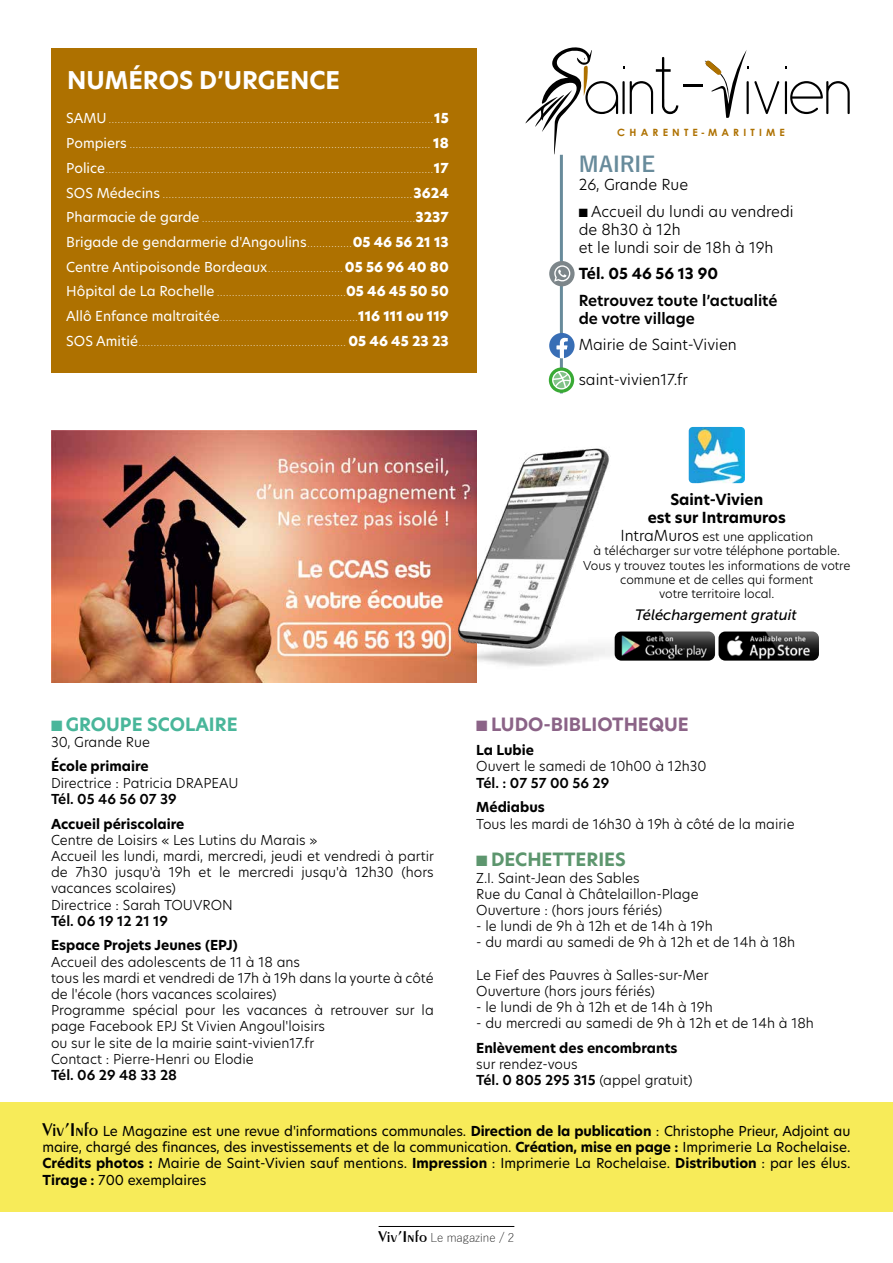
<style>
.page{position:relative;width:893px;height:1263px;background:#fff}
.page>*{position:absolute;margin:0;border:0;box-sizing:border-box;transform-origin:0 0}
.t1{font:700 24px "Hero New";color:#fff}
.t2{font:700 21px "Yu Gothic";color:#688b9b}
.t3{font:700 18px "Hero New";color:#8b6387}
.t4{font:700 18px "Hero New";color:#49b69a}
.t5{font:700 18px "Hero New";color:#5d966e}
.t6{font:300 15px/18px "Hero New";color:#000}
.t7{font:700 15px/18px "Hero New";color:#000;text-align:center}
.t8{font:600 15px/18px "Hero New";color:#000}
.t9{font:italic 15px "Museo Sans 500";color:#000}
.t10{font:100 13.5px/24.8px "Hero New";color:#fff;text-align:justify}
.t11{font:300 13.5px/16.2px "Hero New";color:#000}
.t12{font:13.5px/16.2px "Hero New";color:#000;text-align:justify}
.t13{font:700 13.5px "Hero New";color:#000}
.t14{font:600 13.5px "Hero New";color:#000}
.t15{font:300 12px/14.4px "Hero New";color:#000;text-align:center}
.t16{font:300 12px "Yu Gothic";color:#000}
.t17{font:700 10.05px "Century Gothic";letter-spacing:.41em;color:#ae7100}
.s1{font-weight:400}
.s2{font-weight:800}
.s3{font-size:15px}
.s4{font-weight:600}
.s5{font-family:"Exotic 350 BT";font-weight:600;font-size:19.5px}
.s6{font-weight:700}
.s7{font-family:"Exotic 350 BT";font-weight:600;font-size:16.5px}
</style>
<div class="page">
<hr style="left:379px;top:1226px;width:135px;height:1px;background:#000">
<div style="left:51px;top:48px;width:425px;height:324px;background:#ae7100"></div>
<hr style="left:892px;top:953px;width:1px;height:259px;background:#c3686e">
<div style="left:0;top:1103px;width:893px;height:109px;background:#f7eb59"></div>
<hr style="left:560px;top:155px;width:3px;height:238px;background:#688b9b">
<svg style="left:549px;top:333px;width:26px;height:25px"></svg>
<svg style="left:549px;top:367px;width:25px;height:26px"></svg>
<svg style="left:552px;top:371px;width:19px;height:18px"></svg>
<div style="left:549px;top:261px;width:26px;height:25px;background:#7d868a;border-radius:50%"></div>
<svg style="left:554px;top:265px;width:16px;height:17px"></svg>
<img style="left:51px;top:430px;width:383px;height:253px">
<hr style="left:785px;top:81px;width:2px;height:33px;background:#000">
<svg style="left:790px;top:81px;width:60px;height:33px"></svg>
<hr style="left:683px;top:84px;width:20px;height:3px;background:#000">
<svg style="left:705px;top:50px;width:74px;height:68px"></svg>
<svg style="left:525px;top:47px;width:153px;height:108px"></svg>
<img style="left:434px;top:430px;width:181px;height:253px">
<img style="left:689px;top:427px;width:56px;height:56px">
<img style="left:615px;top:631px;width:100px;height:30px">
<img style="left:718px;top:631px;width:101px;height:30px">
<h1 class="t1" style="left:67px;top:64px;width:274px">NUMÉROS D’URGENCE</h1>
<p class="t10" style="left:66px;top:106px;width:384px"><span class="s1">SAMU</span>............................................................................................................<span class="s2">15<br></span><span class="s1">Pompiers</span> .................................................................................................... <span class="s2">18<br></span><span class="s1">Police</span>.............................................................................................................<span class="s2">17<br></span><span class="s1">SOS Médecins</span> ...................................................................................<span class="s2">3624<br></span><span class="s1">Pharmacie de garde</span> .......................................................................<span class="s2">3237<br></span><span class="s1">Brigade de gendarmerie d'Angoulins</span>...............<span class="s2">05 46 56 21 13<br></span><span class="s1">Centre Antipoisonde Bordeaux</span>.........................<span class="s2">05 56 96 40 80<br></span><span class="s1">Hôpital de La Rochelle</span> ...........................................<span class="s2">05 46 45 50 50<br></span><span class="s1">Allô Enfance maltraitée</span>..............................................<span class="s2">116 111 ou 119<br></span><span class="s1">SOS Amitié</span>..................................................................... <span class="s2">05 46 45 23 23</span></p>
<p class="t17" style="left:617px;top:125px;width:169px">CHARENTE - MARITIME</p>
<h2 class="t2" style="left:579px;top:153px;width:78px">MAIRIE</h2>
<p class="t6" style="left:579px;top:176px;width:111px">26, Grande Rue</p>
<p class="t6" style="left:579px;top:202px;width:216px">■ Accueil du lundi au vendredi de 8h30 à 12h<br>et le lundi soir de 18h à 19h</p>
<p class="t7" style="left:579px;top:265px;width:141px">Tél. 05 46 56 13 90</p>
<p class="t8" style="left:579px;top:291px;width:200px">Retrouvez toute l’actualité de votre village</p>
<p class="t6" style="left:579px;top:336px;width:159px">Mairie de Saint-Vivien</p>
<p class="t6" style="left:579px;top:371px;width:111px">saint-vivien17.fr</p>
<h3 class="t4" style="left:51px;top:712px;width:188px">■ GROUPE SCOLAIRE</h3>
<p class="t11" style="left:51px;top:733px;width:100px">30, Grande Rue</p>
<p class="t13" style="left:51px;top:757px;width:99px">École primaire</p>
<p class="t11" style="left:51px;top:774px;width:189px">Directrice : Patricia DRAPEAU</p>
<p class="t14" style="left:51px;top:790px;width:127px">Tél. 05 46 56 07 39</p>
<p class="t13" style="left:51px;top:814px;width:135px">Accueil périscolaire</p>
<p class="t11" style="left:51px;top:831px;width:384px">Centre de Loisirs « Les Lutins du Marais »<br>Accueil les lundi, mardi, mercredi, jeudi et vendredi à partir de 7h30 jusqu'à 19h et le mercredi jusqu'à 12h30 (hors vacances scolaires)<br>Directrice : Sarah TOUVRON</p>
<p class="t14" style="left:51px;top:911px;width:119px">Tél. 06 19 12 21 19</p>
<p class="t13" style="left:51px;top:936px;width:188px">Espace Projets Jeunes (EPJ)</p>
<p class="t11" style="left:51px;top:953px;width:384px">Accueil des adolescents de 11 à 18 ans<br>tous les mardi et vendredi de 17h à 19h dans la yourte à côté de l'école (hors vacances scolaires)<br>Programme spécial pour les vacances à retrouver sur la page Facebook EPJ St Vivien Angoul'loisirs<br>ou sur le site de la mairie saint-vivien17.fr<br>Contact : Pierre-Henri ou Elodie</p>
<p class="t14" style="left:51px;top:1066px;width:128px">Tél. 06 29 48 33 28</p>
<p class="t7" style="left:648px;top:490px;width:140px">Saint-Vivien<br>est sur Intramuros</p>
<p class="t15" style="left:583px;top:529px;width:269px"><span class="s3">IntraMuros</span> est une application<br>à télécharger sur votre téléphone portable.<br>Vous y trouvez toutes les informations de votre commune et de celles qui forment<br>votre territoire local.</p>
<p class="t9" style="left:635px;top:607px;width:163px">Téléchargement gratuit</p>
<h3 class="t3" style="left:476px;top:712px;width:214px">■ LUDO-BIBLIOTHEQUE</h3>
<p class="t13" style="left:476px;top:741px;width:59px">La Lubie</p>
<p class="t11" style="left:476px;top:758px;width:232px">Ouvert le samedi de 10h00 à 12h30</p>
<p class="t14" style="left:476px;top:773px;width:134px">Tél. : 07 57 00 56 29</p>
<p class="t13" style="left:476px;top:798px;width:70px">Médiabus</p>
<p class="t11" style="left:476px;top:815px;width:320px">Tous les mardi de 16h30 à 19h à côté de la mairie</p>
<h3 class="t5" style="left:476px;top:847px;width:151px">■ DECHETTERIES</h3>
<p class="t11" style="left:476px;top:869px;width:224px">Z.I. Saint-Jean des Sables<br>Rue du Canal à Châtelaillon-Plage<br>Ouverture : (hors jours fériés)</p>
<p class="t11" style="left:476px;top:918px;width:238px">- le lundi de 9h à 12h et de 14h à 19h</p>
<p class="t11" style="left:476px;top:934px;width:321px">- du mardi au samedi de 9h à 12h et de 14h à 18h</p>
<p class="t11" style="left:476px;top:966px;width:234px">Le Fief des Pauvres à Salles-sur-Mer<br>Ouverture (hors jours fériés)</p>
<p class="t11" style="left:476px;top:999px;width:238px">- le lundi de 9h à 12h et de 14h à 19h</p>
<p class="t11" style="left:476px;top:1015px;width:339px">- du mercredi au samedi de 9h à 12h et de 14h à 18h</p>
<p class="t13" style="left:476px;top:1039px;width:203px">Enlèvement des encombrants</p>
<p class="t11" style="left:476px;top:1056px;width:218px">sur rendez-vous<br><span class="s4">Tél. 0 805 295 315</span> (appel gratuit)</p>
<p class="t12" style="left:43px;top:1122px;width:809px"><span class="s5">Viv’Info</span> Le Magazine est une revue d'informations communales. <span class="s6">Direction de la publication</span> : Christophe Prieur, Adjoint au maire, chargé des finances, des investissements et de la communication. <span class="s6">Création, mise en page :</span> Imprimerie La Rochelaise.<br><span class="s6">Crédits photos :</span> Mairie de Saint-Vivien sauf mentions. <span class="s6">Impression</span> : Imprimerie La Rochelaise. <span class="s6">Distribution</span> : par les élus.<br><span class="s6">Tirage :</span> 700 exemplaires</p>
<p class="t16" style="left:379px;top:1226px;width:137px"><span class="s7">Viv’Info</span> Le magazine / 2</p>
</div>
